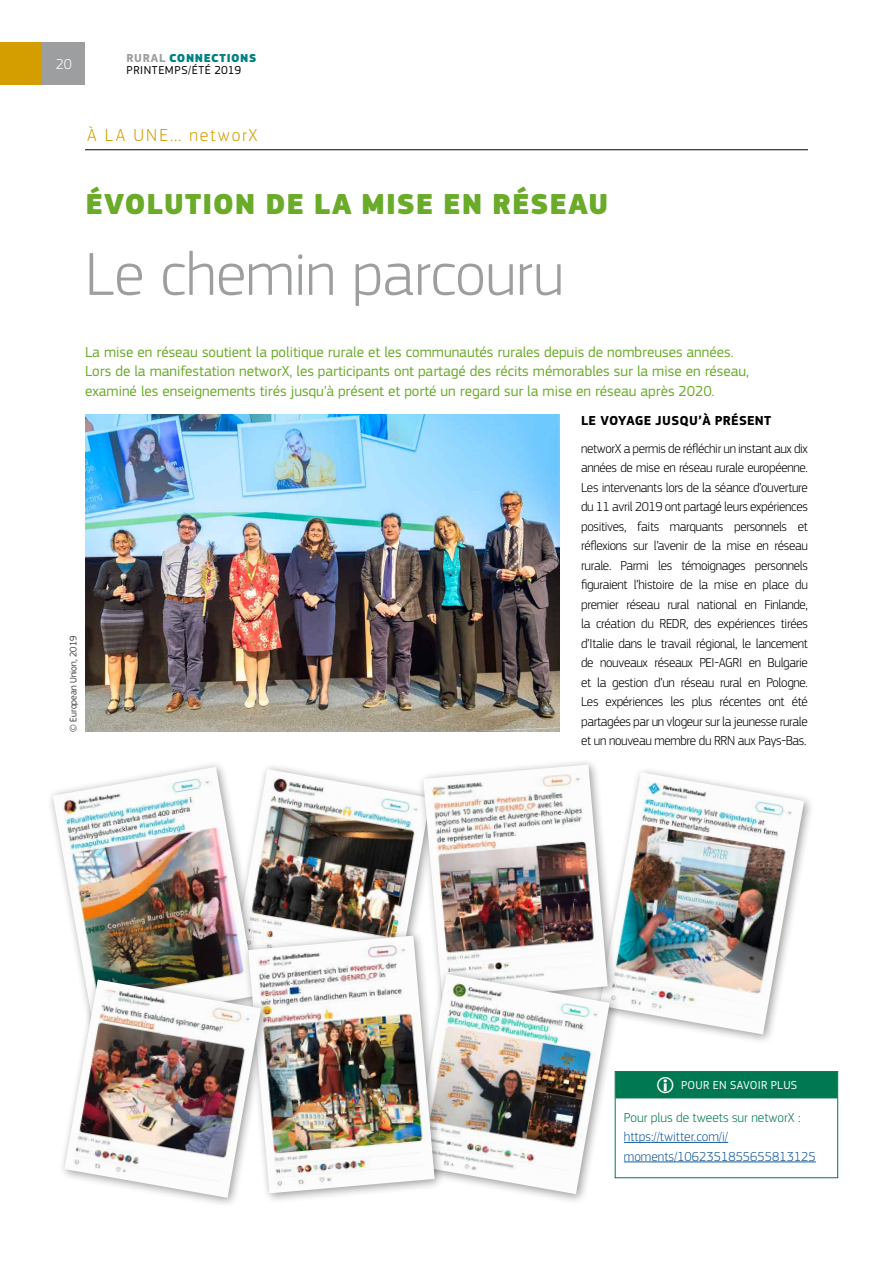
<style>
.page{position:relative;width:893px;height:1263px;background:#fff}
.page>*{position:absolute;margin:0;border:0;box-sizing:border-box;transform-origin:0 0}
.t1{font:300 63px "EC Square Sans Pro";color:#9d9e9f}
.t2{font:900 30px "EC Square Sans Pro";letter-spacing:.03em;color:#6aab29}
.t3{font:300 18px "EC Square Sans Pro";letter-spacing:.115em;color:#d49d00}
.t4{font:15px/19.5px "EC Square Sans Pro";color:#6aab29}
.t5{font:300 15px "EC Square Sans Pro";color:#fff}
.t6{font:300 13.5px/19.5px "EC Square Sans Pro";letter-spacing:-.025em;color:#000;text-align:justify}
.t7{font:300 13.5px/19.5px "EC Square Sans Pro";color:#155c9b}
.t8{font:300 13.5px "EC Square Sans Pro";color:#007953}
.t9{font:700 13.5px "EC Square Sans Pro";letter-spacing:.02em;color:#000}
.t10{font:12px/12px "EC Square Sans Pro";letter-spacing:.05em;color:#000}
.t11{font:12px "EC Square Sans Pro";letter-spacing:.02em;color:#fff}
.t12{font:300 9.75px "EC Square Sans Pro";color:#000}
.s1{font-weight:700;color:#9d9e9f}
.s2{font-weight:900;color:#008184}
.s3{font-size:22.5px;color:#fffffd}
</style>
<div class="page">
<div style="left:0;top:43px;width:43px;height:42px;background:#d49d00"></div>
<hr style="left:85px;top:149px;width:723px;height:1px;background:#000">
<img style="left:85px;top:415px;width:475px;height:317px">
<div style="left:593px;top:766px;width:222px;height:279px;background:#000;opacity:.4"></div>
<img style="left:618px;top:772px;width:186px;height:262px">
<img style="left:267px;top:769px;width:150px;height:160px">
<div style="left:417px;top:758px;width:201px;height:253px;background:#000;opacity:.4"></div>
<img style="left:423px;top:764px;width:185px;height:204px">
<div style="left:406px;top:968px;width:214px;height:237px;background:#000;opacity:.4"></div>
<img style="left:445px;top:974px;width:165px;height:220px">
<div style="left:46px;top:760px;width:221px;height:275px;background:#000;opacity:.4"></div>
<img style="left:53px;top:767px;width:203px;height:257px">
<div style="left:615px;top:1071px;width:222px;height:27px;background:#007953"></div>
<hr style="left:624px;top:1142px;width:104px;height:1px;background:#155c9b">
<hr style="left:624px;top:1161px;width:192px;height:1px;background:#155c9b">
<div style="left:615px;top:1071px;width:223px;height:107px;border:1px solid #007953"></div>
<div style="left:242px;top:929px;width:203px;height:275px;background:#000;opacity:.4"></div>
<img style="left:248px;top:936px;width:187px;height:257px">
<div style="left:58px;top:973px;width:213px;height:236px;background:#000;opacity:.4"></div>
<img style="left:64px;top:979px;width:197px;height:219px">
<div style="left:43px;top:43px;width:42px;height:42px;background:#9d9e9f"></div>
<p class="t5" style="left:56px;top:56px;width:18px">20</p>
<p class="t10" style="left:127px;top:52px;width:131px"><span class="s1">RURAL</span> <span class="s2">CONNECTIONS<br></span>PRINTEMPS/ÉTÉ 2019</p>
<h3 class="t3" style="left:87px;top:125px;width:172px">À LA UNE… networX</h3>
<h2 class="t2" style="left:85px;top:185px;width:525px">ÉVOLUTION DE LA MISE EN RÉSEAU</h2>
<h1 class="t1" style="left:85px;top:237px;width:480px">Le chemin parcouru</h1>
<p class="t4" style="left:85px;top:342px;width:666px">La mise en réseau soutient la politique rurale et les communautés rurales depuis de nombreuses années.<br>Lors de la manifestation networX, les participants ont partagé des récits mémorables sur la mise en réseau, examiné les enseignements tirés jusqu’à présent et porté un regard sur la mise en réseau après 2020.</p>
<p class="t9" style="left:581px;top:412px;width:192px">LE VOYAGE JUSQU’À PRÉSENT</p>
<p class="t6" style="left:581px;top:438px;width:228px">networX a permis de réfléchir un instant aux dix années de mise en réseau rurale européenne.<br>Les intervenants lors de la séance d’ouverture du 11 avril 2019 ont partagé leurs expériences positives, faits marquants personnels et réflexions sur l’avenir de la mise en réseau rurale. Parmi les témoignages personnels figuraient l’histoire de la mise en place du premier réseau rural national en Finlande, la création du REDR, des expériences tirées d’Italie dans le travail régional, le lancement de nouveaux réseaux PEI-AGRI en Bulgarie et la gestion d’un réseau rural en Pologne.<br>Les expériences les plus récentes ont été partagées par un vlogeur sur la jeunesse rurale et un nouveau membre du RRN aux Pays-Bas.</p>
<p class="t12" style="left:68px;top:732px;width:97px;rotate:-90deg">© European Union, 2019</p>
<p class="t11" style="left:656px;top:1078px;width:143px"><span class="s3">΂</span> POUR EN SAVOIR PLUS</p>
<p class="t8" style="left:624px;top:1109px;width:178px">Pour plus de tweets sur networX :</p>
<p class="t7" style="left:624px;top:1127px;width:193px">https://twitter.com/i/ moments/1062351855655813125</p>
</div>
